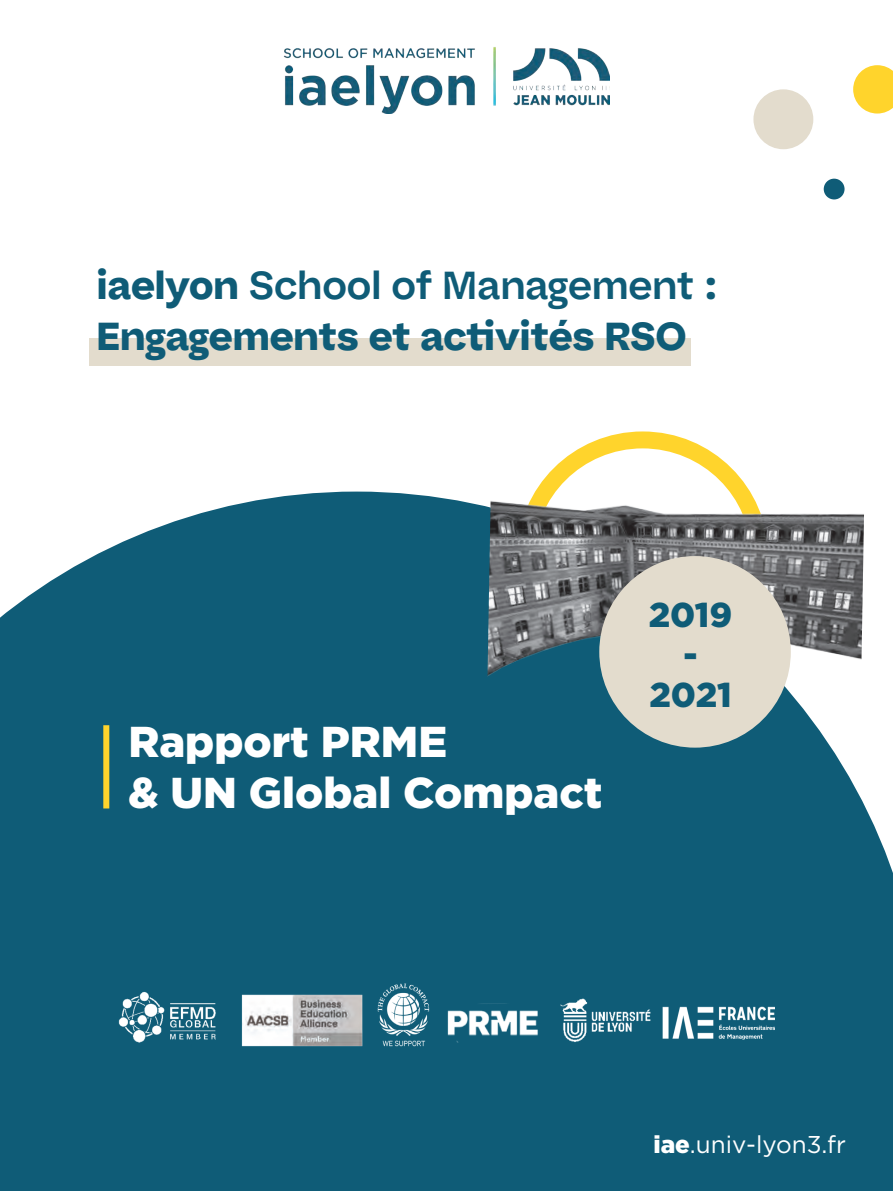
<style>
.page{position:relative;width:893px;height:1191px;background:#fff}
.page>*{position:absolute;margin:0;border:0;box-sizing:border-box;transform-origin:0 0}
.t1{font:900 43.2px/51.8px "Gotham";color:#fff}
.t2{font:700 39px "Bauziet Norm Semi";color:#0f5c77}
.t3{font:700 39px "Bauziet Norm Extra";color:#0f5c77}
.t4{font:900 34.5px/39.8px "Gotham";color:#0f5c77;text-align:center}
.t5{font:24.3px "Gotham";color:#fff}
.s1{font-family:"Bauziet Norm Extra"}
.s2{font-weight:900}
</style>
<div class="page">
<div style="left:517px;top:431px;width:251px;height:249px;border:17px solid #ffd42c;border-radius:50%"></div>
<div style="left:0;top:491px;width:893px;height:700px;background:#0f5c77"></div>
<img style="left:108px;top:980px;width:666px;height:79px">
<img style="left:283px;top:47px;width:327px;height:67px">
<div style="left:89px;top:338px;width:602px;height:28px;background:#e3dccd"></div>
<svg style="left:853px;top:65px;width:40px;height:49px"></svg>
<div style="left:824px;top:179px;width:20px;height:20px;background:#0f5c77;border-radius:50%"></div>
<div style="left:753px;top:89px;width:60px;height:60px;background:#e3dccd;border-radius:50%"></div>
<img style="left:486px;top:462px;width:379px;height:297px">
<div style="left:599px;top:556px;width:192px;height:191px;background:#e3dccd;border-radius:50%"></div>
<div style="left:103px;top:725px;width:6px;height:83px;background:#ffd42c"></div>
<p class="t2" style="left:97px;top:259px;width:623px"><span class="s1">iaelyon</span> School of Management <span class="s1">:</span></p>
<p class="t3" style="left:97px;top:310px;width:592px">Engagements et activités RSO</p>
<p class="t1" style="left:128px;top:714px;width:476px">Rapport PRME<br>&amp; UN Global Compact</p>
<p class="t4" style="left:649px;top:594px;width:85px">2019 -<br>2021</p>
<p class="t5" style="left:653px;top:1129px;width:194px"><span class="s2">iae</span>.univ-lyon3.fr</p>
</div>
